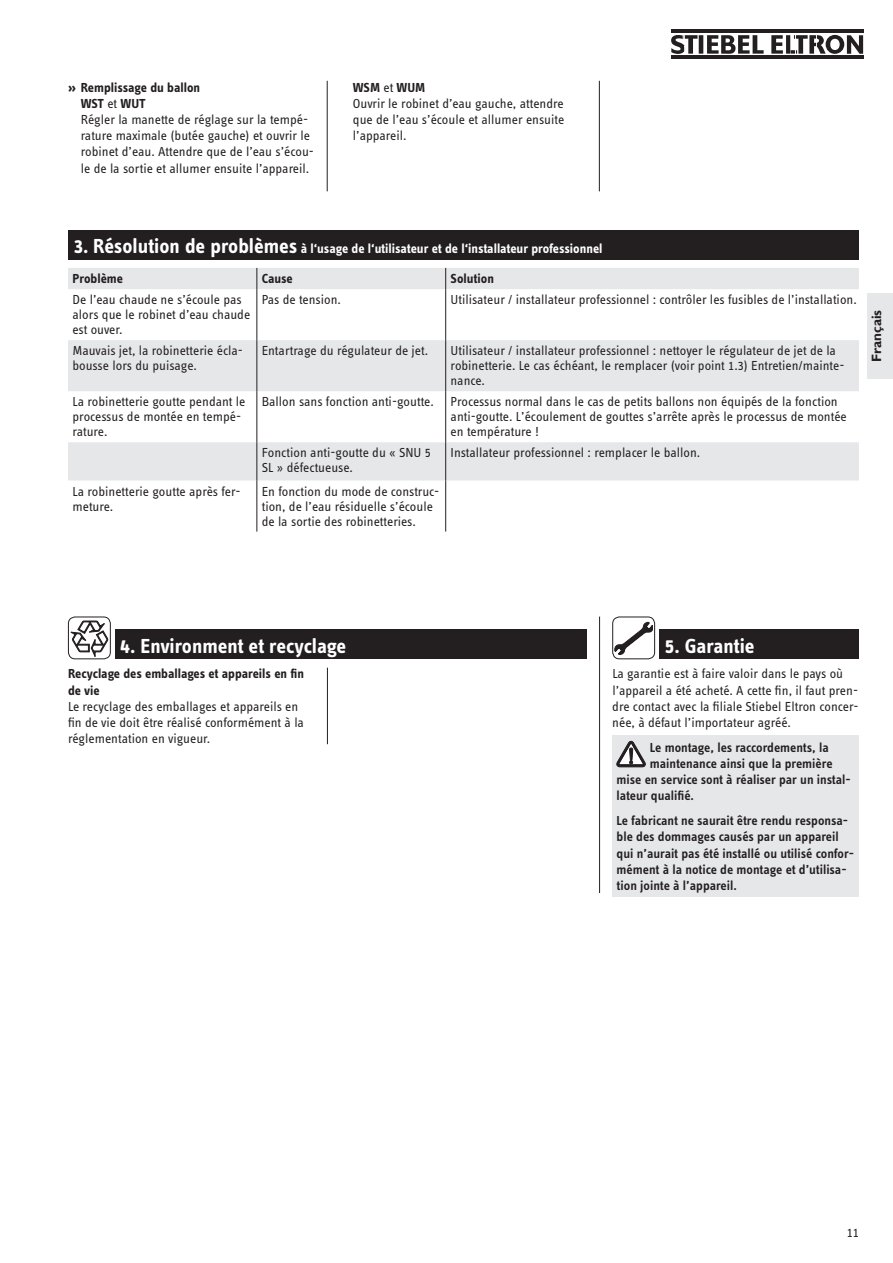
<style>
.page{position:relative;width:893px;height:1263px;background:#fff}
.page>*{position:absolute;margin:0;border:0;box-sizing:border-box;transform-origin:0 0}
.t1{font:700 21px "STE Info Text";letter-spacing:-.005em;color:#fff}
.t2{font:13.5px/15px "STE Info Text";color:#231f20}
.t3{font:600 13.5px/16.2px "STE Info Text";color:#231f20}
.t4{font:700 13.5px "STE Info Text";letter-spacing:-.005em;color:#fff}
.t5{font:700 13.5px/16.2px "STE Info Text";color:#231f20}
.t6{font:700 13.5px "Gill Alt One";color:#231f20}
.s1{font-weight:700}
.s2{font-size:21px}
</style>
<div class="page">
<svg style="left:671px;top:35px;width:192px;height:19px"></svg>
<hr style="left:671px;top:30px;width:192px;height:3px;background:#231f20">
<hr style="left:671px;top:56px;width:192px;height:3px;background:#231f20">
<svg style="left:68px;top:268px;width:791px;height:212px;fill:#e6e7e9"></svg>
<svg style="left:256px;top:268px;width:1px;height:21px"></svg>
<svg style="left:445px;top:268px;width:1px;height:21px"></svg>
<hr style="left:256px;top:289px;width:1px;height:51px;background:#231f20">
<hr style="left:445px;top:289px;width:1px;height:51px;background:#231f20">
<hr style="left:256px;top:340px;width:1px;height:51px;background:#231f20">
<hr style="left:445px;top:340px;width:1px;height:51px;background:#231f20">
<hr style="left:256px;top:391px;width:1px;height:51px;background:#231f20">
<hr style="left:445px;top:391px;width:1px;height:51px;background:#231f20">
<hr style="left:256px;top:442px;width:1px;height:38px;background:#231f20">
<hr style="left:445px;top:442px;width:1px;height:38px;background:#231f20">
<hr style="left:256px;top:480px;width:1px;height:51px;background:#231f20">
<hr style="left:445px;top:480px;width:1px;height:51px;background:#231f20">
<div style="left:68px;top:230px;width:791px;height:29px;background:#231f20"></div>
<hr style="left:327px;top:81px;width:1px;height:110px;background:#231f20">
<hr style="left:599px;top:81px;width:1px;height:110px;background:#231f20">
<div style="left:612px;top:736px;width:247px;height:161px;background:#e6e7e9"></div>
<div style="left:68px;top:617px;width:43px;height:42px;border:1px solid #231f20;border-radius:7px"></div>
<svg style="left:71px;top:621px;width:37px;height:36px"></svg>
<div style="left:115px;top:629px;width:472px;height:30px;background:#231f20"></div>
<svg style="left:617px;top:741px;width:28px;height:26px"></svg>
<div style="left:612px;top:617px;width:43px;height:42px;border:1px solid #231f20;border-radius:7px"></div>
<svg style="left:614px;top:622px;width:39px;height:32px"></svg>
<div style="left:659px;top:629px;width:200px;height:30px;background:#231f20"></div>
<hr style="left:599px;top:617px;width:1px;height:276px;background:#231f20">
<div style="left:867px;top:293px;width:26px;height:85px;background:#e6e7e9"></div>
<hr style="left:327px;top:668px;width:1px;height:76px;background:#231f20">
<p class="t2" style="left:81px;top:79px;width:235px;line-height:16.2px;text-indent:-13px"><span class="s1">» Remplissage du ballon<br>WST</span> et <span class="s1">WUT<br></span>Régler la manette de réglage sur la tempé&shy;rature maximale (butée gauche) et ouvrir le robinet d’eau. Attendre que de l’eau s’écou&shy;le de la sortie et allumer ensuite l’appareil.</p>
<p class="t2" style="left:353px;top:79px;width:213px;line-height:16.2px"><span class="s1">WSM</span> et <span class="s1">WUM<br></span>Ouvrir le robinet d’eau gauche, attendre que de l’eau s’écoule et allumer ensuite l’appareil.</p>
<p class="t4" style="left:74px;top:241px;width:530px"><span class="s2">3. Résolution de problèmes</span> à l‘usage de l‘utilisateur et de l‘installateur professionnel</p>
<p class="t5" style="left:73px;top:270px;width:52px">Problème</p>
<p class="t5" style="left:262px;top:270px;width:33px">Cause</p>
<p class="t5" style="left:451px;top:270px;width:45px">Solution</p>
<p class="t2" style="left:73px;top:292px;width:179px">De l’eau chaude ne s’écoule pas alors que le robinet d’eau chaude est ouver.</p>
<p class="t2" style="left:262px;top:292px;width:81px">Pas de tension.</p>
<p class="t2" style="left:451px;top:292px;width:408px">Utilisateur / installateur professionnel : contrôler les fusibles de l’installation.</p>
<p class="t2" style="left:73px;top:343px;width:172px">Mauvais jet, la robinetterie écla&shy;bousse lors du puisage.</p>
<p class="t2" style="left:262px;top:343px;width:168px">Entartrage du régulateur de jet.</p>
<p class="t2" style="left:451px;top:343px;width:395px">Utilisateur / installateur professionnel : nettoyer le régulateur de jet de la robinetterie. Le cas échéant, le remplacer (voir point 1.3) Entretien/mainte&shy;nance.</p>
<p class="t2" style="left:73px;top:394px;width:174px">La robinetterie goutte pendant le processus de montée en tempé&shy;rature.</p>
<p class="t2" style="left:451px;top:394px;width:398px;text-indent:-189px">Ballon sans fonction anti-goutte. Processus normal dans le cas de petits ballons non équipés de la fonction anti-goutte. L’écoulement de gouttes s’arrête après le processus de montée en température !</p>
<p class="t2" style="left:262px;top:445px;width:171px">Fonction anti-goutte du « SNU 5<br>SL » défectueuse.</p>
<p class="t2" style="left:451px;top:445px;width:251px">Installateur professionnel : remplacer le ballon.</p>
<p class="t2" style="left:73px;top:484px;width:170px">La robinetterie goutte après fer&shy;meture.</p>
<p class="t2" style="left:262px;top:484px;width:179px">En fonction du mode de construc&shy;tion, de l’eau résiduelle s’écoule de la sortie des robinetteries.</p>
<p class="t6" style="left:869px;top:362px;width:54px;rotate:-90deg">Français</p>
<h1 class="t1" style="left:121px;top:633px;width:227px">4. Environment et recyclage</h1>
<p class="t5" style="left:68px;top:666px;width:237px">Recyclage des emballages et appareils en fin de vie</p>
<p class="t2" style="left:68px;top:698px;width:237px;line-height:16.2px">Le recyclage des emballages et appareils en fin de vie doit être réalisé conformément à la réglementation en vigueur.</p>
<h1 class="t1" style="left:665px;top:633px;width:91px">5. Garantie</h1>
<p class="t2" style="left:612px;top:666px;width:248px;line-height:16.2px">La garantie est à faire valoir dans le pays où l’appareil a été acheté. A cette fin, il faut pren&shy;dre contact avec la filiale Stiebel Eltron concer&shy;née, à défaut l’importateur agréé.</p>
<p class="t3" style="left:650px;top:739px;width:180px">Le montage, les raccordements, la</p>
<p class="t3" style="left:650px;top:755px;width:184px">maintenance ainsi que la première</p>
<p class="t3" style="left:617px;top:771px;width:236px">mise en service sont à réaliser par un instal-</p>
<p class="t3" style="left:617px;top:788px;width:79px">lateur qualifié.</p>
<p class="t3" style="left:617px;top:812px;width:239px">Le fabricant ne saurait être rendu responsa&shy;ble des dommages causés par un appareil qui n’aurait pas été installé ou utilisé confor&shy;mément à la notice de montage et d’utilisa&shy;tion jointe à l’appareil.</p>
<p class="t2" style="left:847px;top:1225px;width:14px">11</p>
</div>
